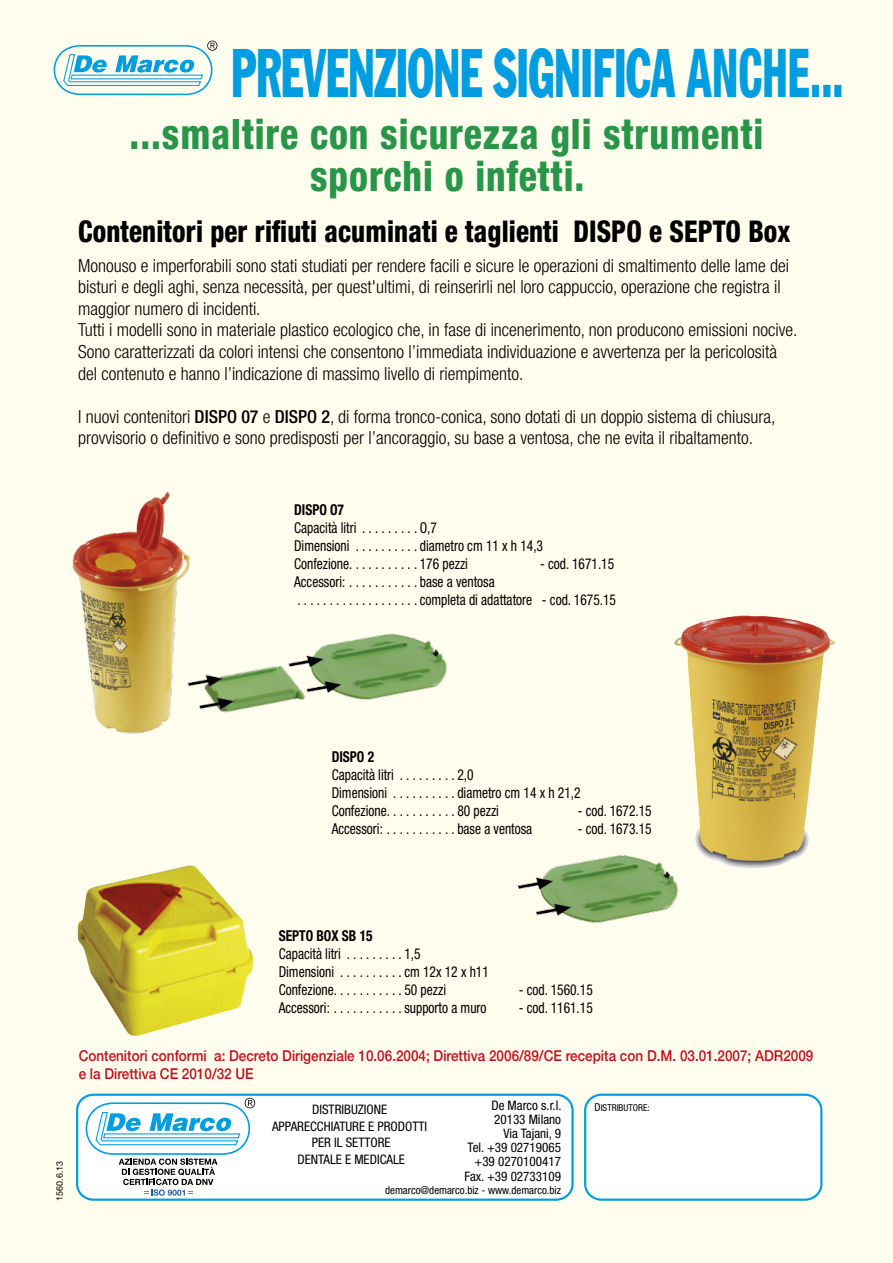
<style>
.page{position:relative;width:893px;height:1263px;background:#fffdee}
.page>*{position:absolute;margin:0;border:0;box-sizing:border-box;transform-origin:0 0}
.t1{font:condensed 67.5px "Franklin Gothic Std";letter-spacing:-.01em;color:#009de0;scale:.67 1}
.Normale{font:800 condensed 42px/42px "Helvetica Neue LT Std";letter-spacing:.025em;color:#289548;text-align:center;scale:.9 1}
.Normale-2{font:800 condensed 30px "Helvetica Neue LT Std";letter-spacing:.005em;color:#000;scale:.9 1}
.Normale-3{font:300 condensed 18px/21.6px "Helvetica Neue LT Std";color:#000}
.Normale-4{font:condensed 15px "Helvetica Neue LT Std";color:#000;scale:.9 1}
.Normale-5{font:500 15px "Helvetica Neue LT Std";color:#c20e1a;scale:.9 1}
.Normale-6{font:700 condensed 15px "Helvetica Neue LT Std";color:#000;scale:.9 1}
.t2{font:condensed 13.05px/14.1px "Helvetica Neue LT Std";color:#000;text-align:right}
.t3{font:condensed 10.95px "Helvetica Neue LT Std";color:#000}
.t4{font:condensed 9.45px "Helvetica Neue LT Std";color:#000}
.Normale-7{font:9px "Helvetica Neue LT Std";color:#000}
.s1{font-family:"Helvetica Neue LT Std";font-weight:800}
.s2{font-weight:500}
.s3{font-size:10.95px}
</style>
<div class="page">
<div style="left:77px;top:1095px;width:495px;height:105px;background:#fff;border-radius:16px"></div>
<div style="left:76px;top:1093px;width:498px;height:108px;border:2px solid #009de0;border-radius:16px"></div>
<div style="left:585px;top:1095px;width:236px;height:105px;background:#fff;border-radius:16px"></div>
<div style="left:584px;top:1093px;width:238px;height:108px;border:2px solid #009de0;border-radius:16px"></div>
<svg style="left:77px;top:1098px;width:179px;height:98px"></svg>
<img style="left:78px;top:865px;width:176px;height:171px">
<img style="left:72px;top:491px;width:375px;height:243px">
<img style="left:517px;top:855px;width:162px;height:68px">
<img style="left:671px;top:615px;width:164px;height:253px">
<svg style="left:53px;top:41px;width:165px;height:55px"></svg>
<p class="t1" style="left:231px;top:32px;width:916px">PREVENZIONE SIGNIFICA <span class="s1">ANCHE...</span></p>
<p class="Normale" style="left:130px;top:112px;width:706px">...smaltire con sicurezza gli strumenti sporchi o infetti.</p>
<p class="Normale-2" style="left:78px;top:213px;width:793px">Contenitori per rifiuti acuminati e taglienti DISPO e SEPTO Box</p>
<p class="Normale-3" style="left:78px;top:254px;width:713px">Monouso e imperforabili sono stati studiati per rendere facili e sicure le operazioni di smaltimento delle lame dei bisturi e degli aghi, senza necessità, per quest'ultimi, di reinserirli nel loro cappuccio, operazione che registra il maggior numero di incidenti.</p>
<p class="Normale-3" style="left:78px;top:319px;width:721px">Tutti i modelli sono in materiale plastico ecologico che, in fase di incenerimento, non producono emissioni nocive.</p>
<p class="Normale-3" style="left:78px;top:341px;width:701px">Sono caratterizzati da colori intensi che consentono l’immediata individuazione e avvertenza per la pericolosità del contenuto e hanno l’indicazione di massimo livello di riempimento.</p>
<p class="Normale-3" style="left:78px;top:405px;width:699px">I nuovi contenitori <span class="s2">DISPO 07</span> e <span class="s2">DISPO 2</span>, di forma tronco-conica, sono dotati di un doppio sistema di chiusura, provvisorio o definitivo e sono predisposti per l’ancoraggio, su base a ventosa, che ne evita il ribaltamento.</p>
<p class="Normale-6" style="left:294px;top:500px;width:57px">DISPO O7</p>
<p class="Normale-4" style="left:294px;top:519px;width:160px">Capacità litri . . . . . . . . O,7</p>
<p class="Normale-4" style="left:294px;top:537px;width:278px">Dimensioni . . . . . . . . . diametro cm 11 x h 14,3</p>
<p class="Normale-4" style="left:294px;top:555px;width:195px">Confezione . . . . . . . . . . 176 pezzi</p>
<p class="Normale-4" style="left:540px;top:555px;width:84px">- cod. 1671.15</p>
<p class="Normale-4" style="left:294px;top:573px;width:224px">Accessori: . . . . . . . . . . base a ventosa</p>
<p class="Normale-4" style="left:297px;top:591px;width:356px">. . . . . . . . . . . . . . . . . . . completa di adattatore - cod. 1675.15</p>
<p class="Normale-6" style="left:332px;top:747px;width:49px">DISPO 2</p>
<p class="Normale-4" style="left:332px;top:766px;width:159px">Capacità litri . . . . . . . . 2,0</p>
<p class="Normale-4" style="left:332px;top:784px;width:278px">Dimensioni . . . . . . . . . diametro cm 14 x h 21,2</p>
<p class="Normale-4" style="left:332px;top:802px;width:187px">Confezione . . . . . . . . . . 80 pezzi</p>
<p class="Normale-4" style="left:578px;top:802px;width:84px">- cod. 1672.15</p>
<p class="Normale-4" style="left:332px;top:820px;width:224px">Accessori: . . . . . . . . . . base a ventosa</p>
<p class="Normale-4" style="left:578px;top:820px;width:84px">- cod. 1673.15</p>
<p class="Normale-7" style="left:54px;top:1201px;width:42px;rotate:-90deg">1560.6.13</p>
<p class="Normale-6" style="left:279px;top:927px;width:106px">SEPTO BOX SB 15</p>
<p class="Normale-4" style="left:279px;top:945px;width:159px">Capacità litri . . . . . . . . 1,5</p>
<p class="Normale-4" style="left:279px;top:963px;width:235px">Dimensioni . . . . . . . . . cm 12x 12 x h11</p>
<p class="Normale-4" style="left:279px;top:981px;width:187px">Confezione . . . . . . . . . . 50 pezzi</p>
<p class="Normale-4" style="left:519px;top:981px;width:84px">- cod. 1560.15</p>
<p class="Normale-4" style="left:279px;top:999px;width:232px">Accessori: . . . . . . . . . . supporto a muro</p>
<p class="Normale-4" style="left:519px;top:999px;width:84px">- cod. 1161.15</p>
<p class="Normale-5" style="left:79px;top:1047px;width:818px">Contenitori conformi a: Decreto Dirigenziale 10.06.2004; Direttiva 2006/89/CE recepita con D.M. 03.01.2007; ADR2009</p>
<p class="Normale-5" style="left:79px;top:1065px;width:196px">e la Direttiva CE 2010/32 UE</p>
<p class="t2" style="left:491px;top:1098px;width:72px">De Marco s.r.l.</p>
<p class="t4" style="left:595px;top:1102px;width:57px"><span class="s3">D</span>ISTRIBUTORE:</p>
<p class="t2" style="left:464px;top:1112px;width:98px">20133 Milano<br>Via Tajani, 9<br>Tel. +39 02719065 +39 0270100417<br>Fax. +39 02733109</p>
<p class="t3" style="left:385px;top:1184px;width:177px">demarco@demarco.biz - www.demarco.biz</p>
<p class="t2" style="left:272px;top:1101px;width:157px;line-height:16.6px;text-align:center">DISTRIBUZIONE<br>APPARECCHIATURE E PRODOTTI<br>PER IL SETTORE<br>DENTALE E MEDICALE</p>
</div>
